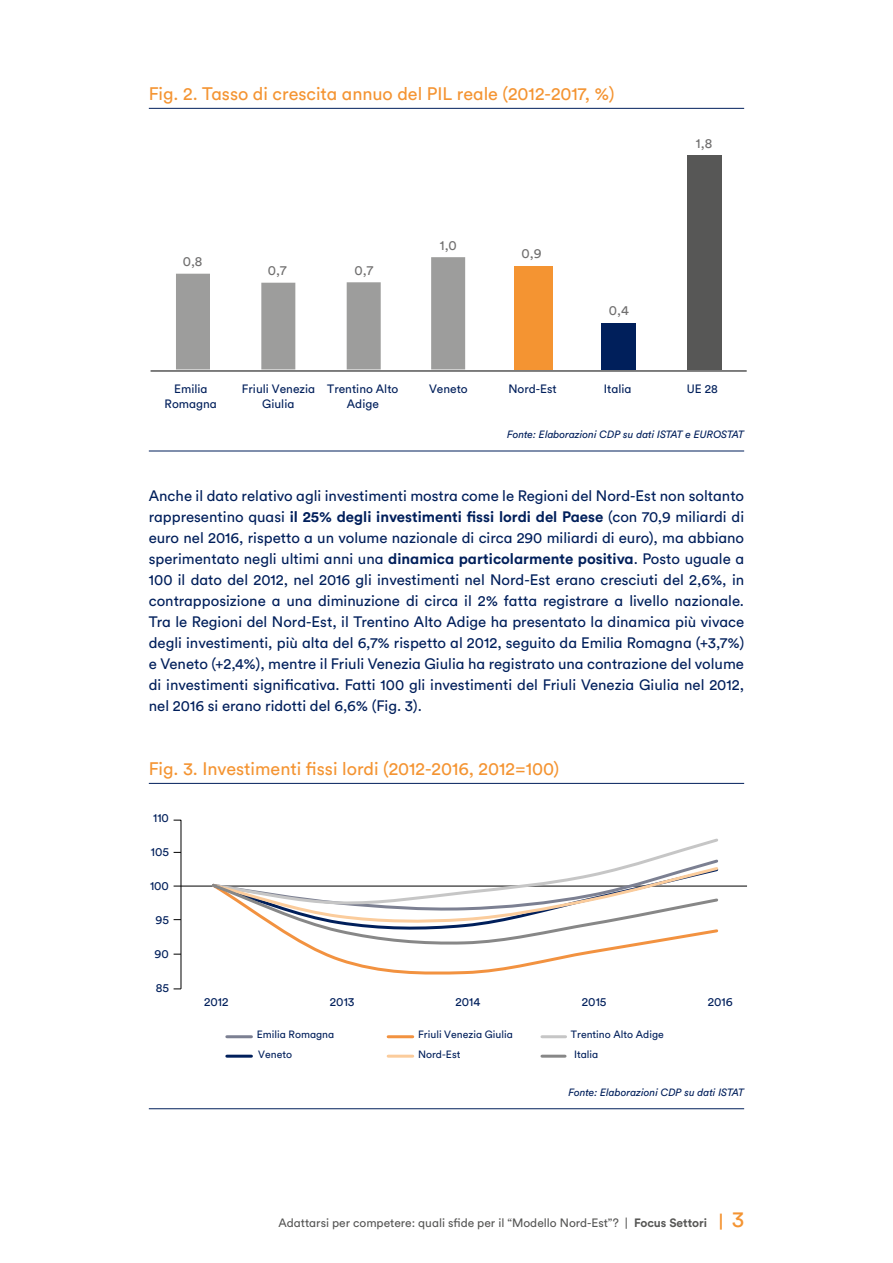
<style>
.page{position:relative;width:893px;height:1263px;background:#fff}
.page>*{position:absolute;margin:0;border:0;box-sizing:border-box;transform-origin:0 0}
.t1{font:18px "Circular Std";color:#f49432}
.t2{font:15px/21px "Circular Std";color:#001f5b;text-align:justify}
.t3{font:13.5px "Circular Std";color:#706f6f}
.t4{font:12px/14.9px "Circular Std";color:#001f5b;text-align:center}
.t5{font:12px "Circular Std";color:#575756}
.t6{font:italic 10.5px "Circular Std";color:#001f5b}
.t7{font:10.5px "Circular Std";color:#001f5b}
.s1{font-weight:700}
.s2{font-weight:700;font-size:16.5px;color:#f49432}
.s3{font-size:22.5px;color:#f49432}
</style>
<div class="page">
<hr style="left:149px;top:108px;width:595px;height:1px;background:#001f5b">
<hr style="left:149px;top:451px;width:595px;height:1px;background:#001f5b">
<hr style="left:149px;top:783px;width:595px;height:1px;background:#001f5b">
<hr style="left:149px;top:1108px;width:595px;height:1px;background:#001f5b">
<div style="left:515px;top:266px;width:38px;height:103px;background:#f49432"></div>
<div style="left:602px;top:323px;width:34px;height:46px;background:#001f5b"></div>
<div style="left:687px;top:155px;width:34px;height:214px;background:#575756"></div>
<svg style="left:176px;top:257px;width:289px;height:112px"></svg>
<hr style="left:151px;top:371px;width:596px;height:1px;background:#000">
<hr style="left:174px;top:886px;width:573px;height:1px;background:#000">
<svg style="left:209px;top:885px;width:433px;height:90px"></svg>
<svg style="left:210px;top:838px;width:510px;height:107px"></svg>
<hr style="left:227px;top:1035px;width:24px;height:3px;background:#7c8092">
<hr style="left:388px;top:1035px;width:25px;height:3px;background:#f29240">
<hr style="left:542px;top:1035px;width:24px;height:3px;background:#c6c6c6">
<hr style="left:227px;top:1055px;width:24px;height:3px;background:#001f5b">
<hr style="left:388px;top:1055px;width:25px;height:3px;background:#fbcc9c">
<hr style="left:542px;top:1055px;width:23px;height:3px;background:#878787">
<svg style="left:173px;top:820px;width:8px;height:170px"></svg>
<p class="t1" style="left:149px;top:82px;width:467px">Fig. 2. Tasso di crescita annuo del PIL reale (2012-2017, %)</p>
<p class="t3" style="left:183px;top:253px;width:21px">0,8</p>
<p class="t3" style="left:268px;top:262px;width:20px">0,7</p>
<p class="t3" style="left:354px;top:262px;width:20px">0,7</p>
<p class="t3" style="left:440px;top:237px;width:19px">1,0</p>
<p class="t3" style="left:522px;top:245px;width:22px">0,9</p>
<p class="t3" style="left:609px;top:302px;width:22px">0,4</p>
<p class="t3" style="left:696px;top:135px;width:18px">1,8</p>
<p class="t4" style="left:165px;top:382px;width:54px">Emilia<br>Romagna</p>
<p class="t4" style="left:242px;top:382px;width:75px">Friuli Venezia<br>Giulia</p>
<p class="t4" style="left:327px;top:382px;width:73px">Trentino Alto<br>Adige</p>
<p class="t4" style="left:429px;top:382px;width:40px">Veneto</p>
<p class="t4" style="left:508px;top:382px;width:50px">Nord-Est</p>
<p class="t4" style="left:604px;top:382px;width:29px">Italia</p>
<p class="t4" style="left:687px;top:382px;width:33px">UE 28</p>
<p class="t6" style="left:507px;top:428px;width:238px">Fonte: Elaborazioni CDP su dati ISTAT e EUROSTAT</p>
<p class="t2" style="left:149px;top:485px;width:597px">Anche il dato relativo agli investimenti mostra come le Regioni del Nord-Est non soltanto rappresentino quasi <span class="s1">il 25% degli investimenti fissi lordi del Paese</span> (con 70,9 miliardi di euro nel 2016, rispetto a un volume nazionale di circa 290 miliardi di euro), ma abbiano sperimentato negli ultimi anni una <span class="s1">dinamica particolarmente positiva</span>. Posto uguale a 100 il dato del 2012, nel 2016 gli investimenti nel Nord-Est erano cresciuti del 2,6%, in contrapposizione a una diminuzione di circa il 2% fatta registrare a livello nazionale.<br>Tra le Regioni del Nord-Est, il Trentino Alto Adige ha presentato la dinamica più vivace degli investimenti, più alta del 6,7% rispetto al 2012, seguito da Emilia Romagna (+3,7%) e Veneto (+2,4%), mentre il Friuli Venezia Giulia ha registrato una contrazione del volume di investimenti significativa. Fatti 100 gli investimenti del Friuli Venezia Giulia nel 2012, nel 2016 si erano ridotti del 6,6% (Fig. 3).</p>
<p class="t1" style="left:149px;top:757px;width:412px">Fig. 3. Investimenti fissi lordi (2012-2016, 2012=100)</p>
<p class="t4" style="left:153px;top:810px;width:17px">110</p>
<p class="t4" style="left:151px;top:844px;width:20px">105</p>
<p class="t4" style="left:150px;top:878px;width:20px">100</p>
<p class="t4" style="left:155px;top:912px;width:15px">95</p>
<p class="t4" style="left:155px;top:946px;width:16px">90</p>
<p class="t4" style="left:156px;top:980px;width:15px">85</p>
<p class="t4" style="left:204px;top:994px;width:26px">2012</p>
<p class="t4" style="left:330px;top:994px;width:26px">2013</p>
<p class="t4" style="left:456px;top:994px;width:26px">2014</p>
<p class="t4" style="left:582px;top:994px;width:26px">2015</p>
<p class="t4" style="left:708px;top:994px;width:26px">2016</p>
<p class="t7" style="left:257px;top:1028px;width:79px">Emilia Romagna</p>
<p class="t7" style="left:418px;top:1028px;width:96px">Friuli Venezia Giulia</p>
<p class="t7" style="left:571px;top:1028px;width:94px">Trentino Alto Adige</p>
<p class="t7" style="left:258px;top:1047px;width:35px">Veneto</p>
<p class="t7" style="left:418px;top:1047px;width:44px">Nord-Est</p>
<p class="t7" style="left:574px;top:1047px;width:26px">Italia</p>
<p class="t6" style="left:568px;top:1086px;width:177px">Fonte: Elaborazioni CDP su dati ISTAT</p>
<p class="t5" style="left:278px;top:1215px;width:467px">Adattarsi per competere: quali sfide per il “Modello Nord-Est”? | <span class="s1">Focus Settori</span> <span class="s2">|</span> <span class="s3">3</span></p>
</div>
